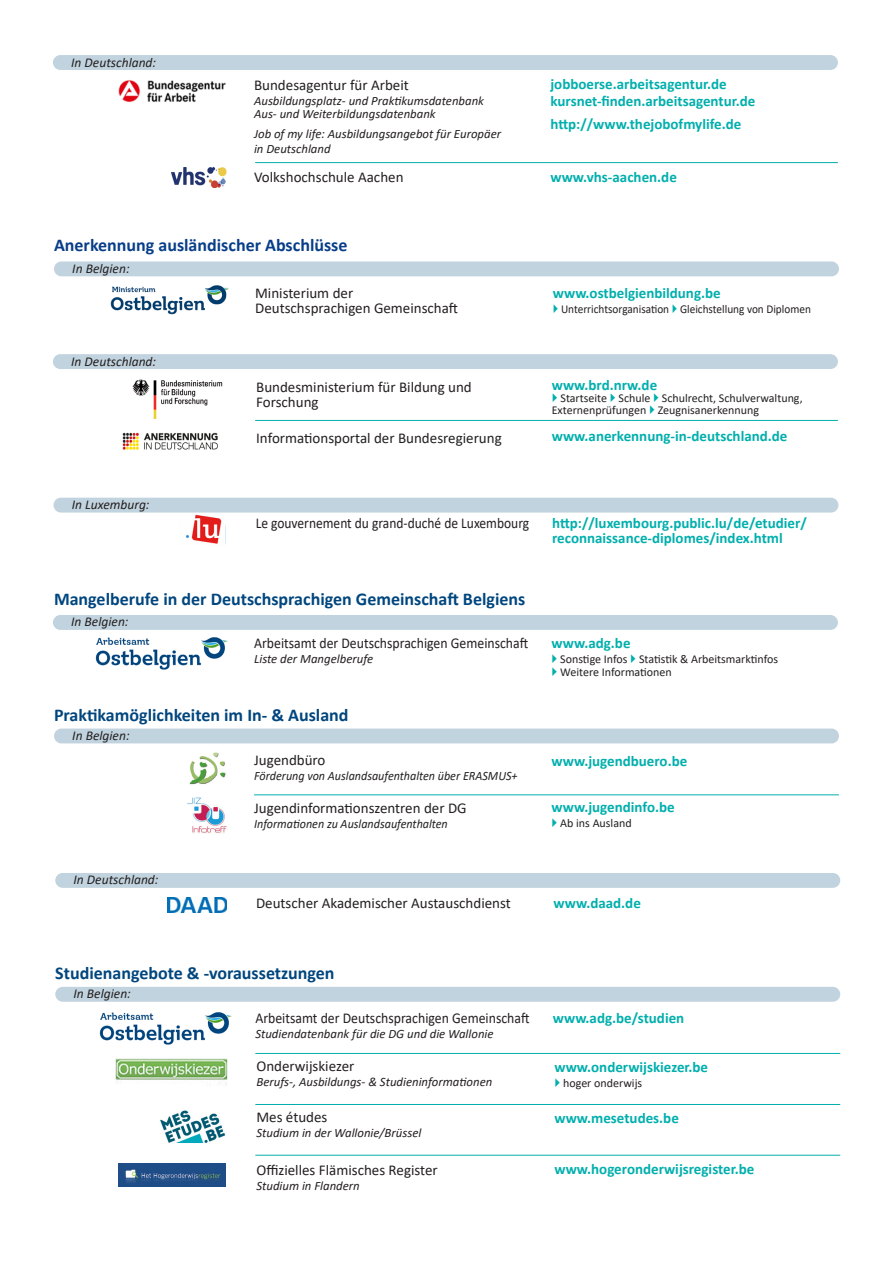
<style>
.page{position:relative;width:893px;height:1263px;background:#fff}
.page>*{position:absolute;margin:0;border:0;box-sizing:border-box;transform-origin:0 0}
.t1{font:700 18px "Calibri";color:#00467e}
.t2{font:700 18px "Calibri";color:#083e89}
.t3{font:700 15px "Calibri";color:#00afad}
.t4{font:15px "Calibri";color:#231f20}
.t5{font:15px "Calibri";color:#231f20;scale:.92 1}
.t6{font:15px "Calibri";color:#231f20;scale:.9 1}
.t7{font:italic 13.5px "Calibri";color:#231f20}
.t8{font:italic 12.75px "Calibri";color:#231f20}
.t9{font:italic 12.75px "Calibri";color:#231f20;scale:.95 1}
.t10{font:12px "Calibri";color:#231f20}
.t11{font:12px "Calibri";color:#231f20;scale:.94 1}
</style>
<div class="page">
<img style="left:189px;top:752px;width:37px;height:33px">
<img style="left:116px;top:1058px;width:112px;height:27px">
<img style="left:119px;top:1163px;width:107px;height:24px">
<img style="left:160px;top:1110px;width:66px;height:33px">
<img style="left:167px;top:897px;width:59px;height:15px">
<hr style="left:255px;top:1053px;width:585px;height:1px;background:#00afad">
<img style="left:187px;top:797px;width:40px;height:36px">
<div style="left:54px;top:728px;width:785px;height:15px;background:#c1d3de;border-radius:7px"></div>
<div style="left:55px;top:873px;width:785px;height:15px;background:#c1d3de;border-radius:7px"></div>
<hr style="left:254px;top:794px;width:585px;height:1px;background:#00afad">
<div style="left:55px;top:987px;width:785px;height:15px;background:#c1d3de;border-radius:7px"></div>
<hr style="left:255px;top:1104px;width:585px;height:1px;background:#00afad">
<hr style="left:255px;top:1155px;width:585px;height:1px;background:#00afad">
<img style="left:95px;top:637px;width:133px;height:33px">
<img style="left:99px;top:1012px;width:133px;height:33px">
<img style="left:132px;top:379px;width:91px;height:39px">
<img style="left:122px;top:432px;width:96px;height:18px">
<div style="left:53px;top:354px;width:785px;height:15px;background:#c1d3de;border-radius:7px"></div>
<hr style="left:255px;top:420px;width:583px;height:1px;background:#00afad">
<div style="left:54px;top:498px;width:784px;height:14px;background:#c1d3de;border-radius:7px"></div>
<img style="left:185px;top:514px;width:41px;height:30px">
<div style="left:53px;top:615px;width:785px;height:15px;background:#c1d3de;border-radius:7px"></div>
<img style="left:110px;top:285px;width:119px;height:30px">
<div style="left:54px;top:261px;width:785px;height:15px;background:#c1d3de;border-radius:7px"></div>
<img style="left:118px;top:80px;width:107px;height:22px">
<img style="left:171px;top:168px;width:56px;height:19px">
<div style="left:53px;top:55px;width:785px;height:15px;background:#c1d3de;border-radius:7px"></div>
<hr style="left:255px;top:162px;width:583px;height:1px;background:#00afad">
<p class="t7" style="left:71px;top:53px;width:86px">In Deutschland:</p>
<p class="t4" style="left:254px;top:74px;width:156px">Bundesagentur für Arbeit</p>
<p class="t8" style="left:254px;top:92px;width:231px">Ausbildungsplatz- und Praktikumsdatenbank</p>
<p class="t8" style="left:254px;top:105px;width:183px">Aus- und Weiterbildungsdatenbank</p>
<p class="t8" style="left:254px;top:125px;width:249px">Job of my life: Ausbildungsangebot für Europäer</p>
<p class="t8" style="left:254px;top:140px;width:78px">in Deutschland</p>
<p class="t4" style="left:254px;top:166px;width:151px">Volkshochschule Aachen</p>
<p class="t2" style="left:54px;top:232px;width:295px">Anerkennung ausländischer Abschlüsse</p>
<p class="t7" style="left:72px;top:259px;width:59px">In Belgien:</p>
<p class="t7" style="left:71px;top:352px;width:86px">In Deutschland:</p>
<p class="t7" style="left:72px;top:495px;width:79px">In Luxemburg:</p>
<p class="t4" style="left:255px;top:283px;width:100px">Ministerium der</p>
<p class="t4" style="left:255px;top:298px;width:205px">Deutschsprachigen Gemeinschaft</p>
<p class="t4" style="left:256px;top:376px;width:217px">Bundesministerium für Bildung und</p>
<p class="t4" style="left:256px;top:391px;width:64px">Forschung</p>
<p class="t4" style="left:256px;top:427px;width:247px">Informationsportal der Bundesregierung</p>
<p class="t3" style="left:550px;top:74px;width:178px">jobboerse.arbeitsagentur.de</p>
<p class="t3" style="left:550px;top:90px;width:206px">kursnet-finden.arbeitsagentur.de</p>
<p class="t3" style="left:550px;top:114px;width:192px">http://www.thejobofmylife.de</p>
<p class="t3" style="left:550px;top:166px;width:128px">www.vhs-aachen.de</p>
<p class="t3" style="left:553px;top:283px;width:169px">www.ostbelgienbildung.be</p>
<p class="t11" style="left:561px;top:301px;width:267px">Unterrichtsorganisation Gleichstellung von Diplomen</p>
<p class="t3" style="left:552px;top:374px;width:107px">www.brd.nrw.de</p>
<p class="t10" style="left:560px;top:390px;width:244px">Startseite Schule Schulrecht, Schulverwaltung,</p>
<p class="t10" style="left:552px;top:402px;width:209px">Externenprüfungen Zeugnisanerkennung</p>
<p class="t3" style="left:552px;top:426px;width:237px">www.anerkennung-in-deutschland.de</p>
<p class="t6" style="left:256px;top:513px;width:305px">Le gouvernement du grand-duché de Luxembourg</p>
<p class="t3" style="left:552px;top:513px;width:256px">http://luxembourg.public.lu/de/etudier/</p>
<p class="t3" style="left:552px;top:528px;width:232px">reconnaissance-diplomes/index.html</p>
<p class="t1" style="left:54px;top:586px;width:473px">Mangelberufe in der Deutschsprachigen Gemeinschaft Belgiens</p>
<p class="t7" style="left:71px;top:612px;width:59px">In Belgien:</p>
<p class="t5" style="left:254px;top:632px;width:299px">Arbeitsamt der Deutschsprachigen Gemeinschaft</p>
<p class="t8" style="left:254px;top:650px;width:121px">Liste der Mangelberufe</p>
<p class="t1" style="left:54px;top:703px;width:296px">Praktikamöglichkeiten im In- &amp; Ausland</p>
<p class="t7" style="left:72px;top:726px;width:59px">In Belgien:</p>
<p class="t7" style="left:74px;top:870px;width:86px">In Deutschland:</p>
<p class="t4" style="left:254px;top:749px;width:73px">Jugendbüro</p>
<p class="t9" style="left:254px;top:767px;width:279px">Förderung von Auslandsaufenthalten über ERASMUS+</p>
<p class="t4" style="left:254px;top:797px;width:214px">Jugendinformationszentren der DG</p>
<p class="t9" style="left:254px;top:815px;width:205px">Informationen zu Auslandsaufenthalten</p>
<p class="t3" style="left:551px;top:632px;width:81px">www.adg.be</p>
<p class="t10" style="left:560px;top:651px;width:219px">Sonstige Infos Statistik &amp; Arbeitsmarktinfos</p>
<p class="t10" style="left:560px;top:664px;width:113px">Weitere Informationen</p>
<p class="t3" style="left:551px;top:750px;width:137px">www.jugendbuero.be</p>
<p class="t3" style="left:551px;top:797px;width:125px">www.jugendinfo.be</p>
<p class="t10" style="left:560px;top:815px;width:73px">Ab ins Ausland</p>
<p class="t4" style="left:256px;top:893px;width:256px">Deutscher Akademischer Austauschdienst</p>
<p class="t3" style="left:553px;top:893px;width:89px">www.daad.de</p>
<p class="t1" style="left:55px;top:960px;width:281px">Studienangebote &amp; -voraussetzungen</p>
<p class="t5" style="left:255px;top:1007px;width:299px">Arbeitsamt der Deutschsprachigen Gemeinschaft</p>
<p class="t3" style="left:553px;top:1007px;width:133px">www.adg.be/studien</p>
<p class="t8" style="left:255px;top:1024px;width:240px">Studiendatenbank für die DG und die Wallonie</p>
<p class="t4" style="left:256px;top:1055px;width:99px">Onderwijskiezer</p>
<p class="t8" style="left:256px;top:1072px;width:237px">Berufs-, Ausbildungs- &amp; Studieninformationen</p>
<p class="t7" style="left:74px;top:984px;width:59px">In Belgien:</p>
<p class="t3" style="left:554px;top:1056px;width:155px">www.onderwijskiezer.be</p>
<p class="t10" style="left:563px;top:1074px;width:81px">hoger onderwijs</p>
<p class="t4" style="left:256px;top:1106px;width:73px">Mes études</p>
<p class="t8" style="left:256px;top:1124px;width:166px">Studium in der Wallonie/Brüssel</p>
<p class="t4" style="left:256px;top:1160px;width:183px">Offizielles Flämisches Register</p>
<p class="t8" style="left:256px;top:1177px;width:105px">Studium in Flandern</p>
<p class="t3" style="left:554px;top:1107px;width:126px">www.mesetudes.be</p>
<p class="t3" style="left:554px;top:1158px;width:201px">www.hogeronderwijsregister.be</p>
</div>
